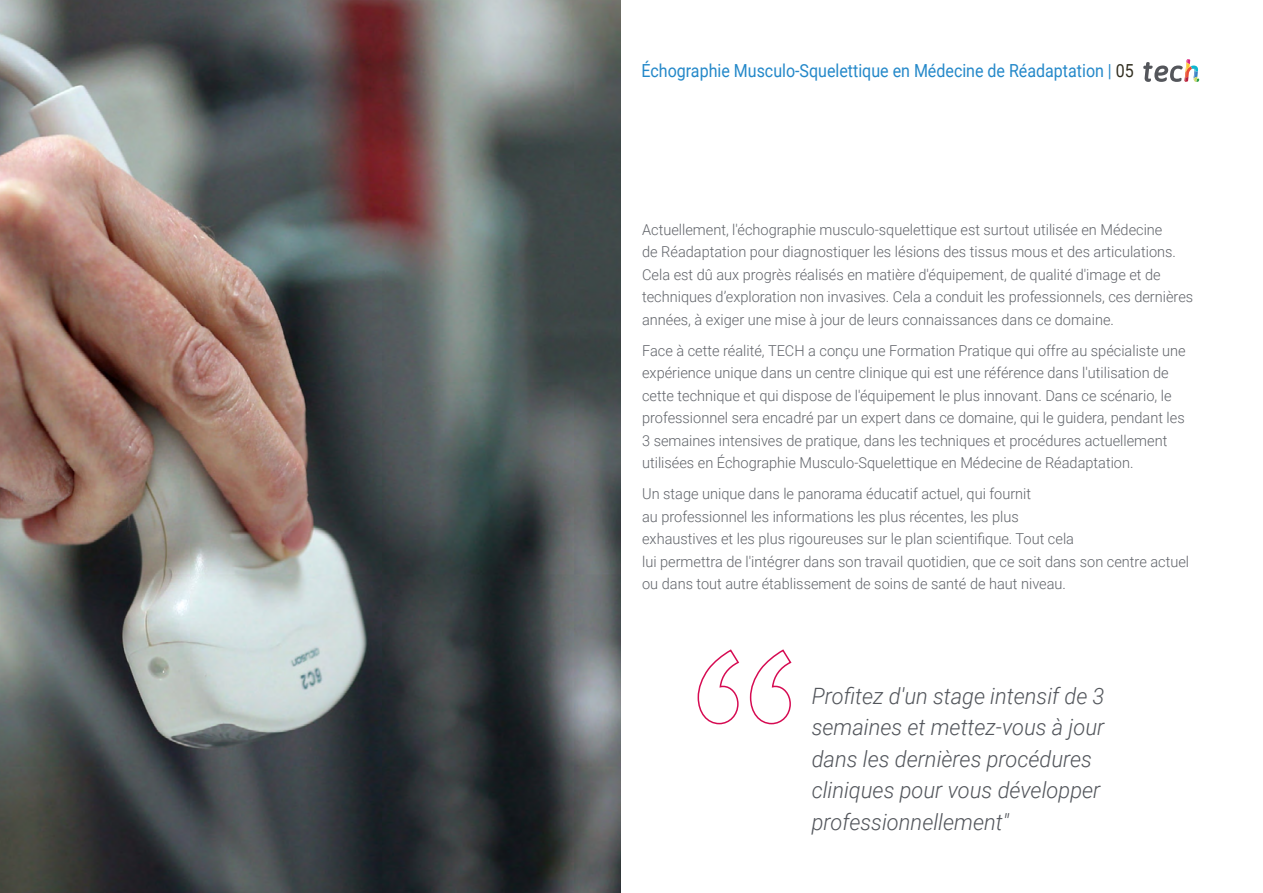
<style>
.page{position:relative;width:1263px;height:893px;background:#fff}
.page>*{position:absolute;margin:0;border:0;box-sizing:border-box;transform-origin:0 0}
.t1{font:italic 300 22.5px/31.5px "Roboto";color:#52555b}
.t2{font:18px "Roboto";color:#2488c9;scale:.89 1}
.t3{font:300 15px/22.5px "Roboto";color:#61646a}
.s1{color:#312e20}
</style>
<div class="page">
<svg style="left:697px;top:649px;width:95px;height:76px"></svg>
<img style="left:0;top:0;width:621px;height:893px">
<svg style="left:1143px;top:59px;width:56px;height:23px"></svg>
<p class="t2" style="left:642px;top:58px;width:554px">Échographie Musculo-Squelettique en Médecine de Réadaptation | <span class="s1">05</span></p>
<p class="t3" style="left:642px;top:217px;width:553px">Actuellement, l'échographie musculo-squelettique est surtout utilisée en Médecine<br>de Réadaptation pour diagnostiquer les lésions des tissus mous et des articulations.<br>Cela est dû aux progrès réalisés en matière d'équipement, de qualité d'image et de techniques d’exploration non invasives. Cela a conduit les professionnels, ces dernières années, à exiger une mise à jour de leurs connaissances dans ce domaine.</p>
<p class="t3" style="left:642px;top:338px;width:545px">Face à cette réalité, TECH a conçu une Formation Pratique qui offre au spécialiste une expérience unique dans un centre clinique qui est une référence dans l'utilisation de cette technique et qui dispose de l'équipement le plus innovant. Dans ce scénario, le professionnel sera encadré par un expert dans ce domaine, qui le guidera, pendant les 3 semaines intensives de pratique, dans les techniques et procédures actuellement utilisées en Échographie Musculo-Squelettique en Médecine de Réadaptation.</p>
<p class="t3" style="left:642px;top:482px;width:548px">Un stage unique dans le panorama éducatif actuel, qui fournit<br>au professionnel les informations les plus récentes, les plus<br>exhaustives et les plus rigoureuses sur le plan scientifique. Tout cela<br>lui permettra de l'intégrer dans son travail quotidien, que ce soit dans son centre actuel ou dans tout autre établissement de soins de santé de haut niveau.</p>
<h1 class="t1" style="left:812px;top:679px;width:294px">Profitez d'un stage intensif de 3 semaines et mettez-vous à jour dans les dernières procédures cliniques pour vous développer professionnellement"</h1>
</div>
